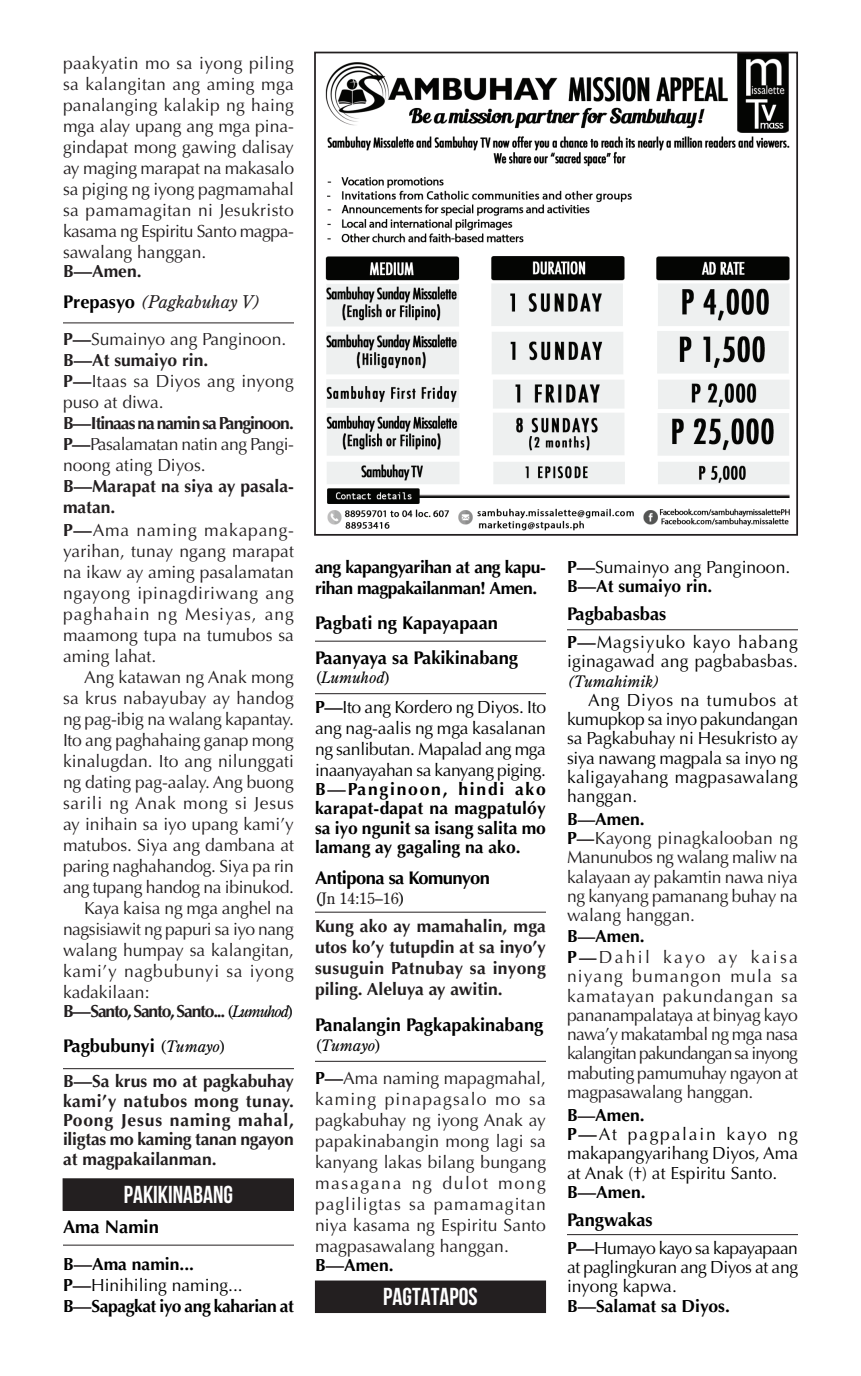
<style>
.page{position:relative;width:861px;height:1376px;background:#fff}
.page>*{position:absolute;margin:0;border:0;box-sizing:border-box;transform-origin:0 0}
.t1{font:700 24.5px "Bebas Neue";color:#fff}
.t2{font:700 18.38px "Optima";color:#000}
.t3{font:700 18.38px "Optima";letter-spacing:-.03em;color:#000}
.Lead_5{font:17.5px/21px "Optima";color:#231f20;text-align:justify}
.t4{font:17.5px/19.2px "Optima";color:#000;text-align:justify}
.Lead_5-2{font:700 17.5px/21px "Optima";color:#231f20;text-align:justify}
.t5{font:700 17.5px/19.2px "Optima";color:#000;text-align:justify}
.t6{font:700 17.5px/21px "Optima";letter-spacing:-.025em;color:#000}
.Lead_5-3{font:17.5px/21px "Optima";letter-spacing:-.025em;color:#231f20}
.Lead_5-4{font:17.5px/21px "Optima";letter-spacing:.02em;color:#231f20}
.Lead_5-5{font:700 17.5px "Optima";letter-spacing:-.07em;color:#231f20}
.Lead_5-6{font:700 17.5px "Optima";letter-spacing:-.055em;color:#231f20}
.t7{font:italic 17.5px "Century Old Style Std";color:#231f20}
.t8{font:italic 15.75px "Century Old Style Std";color:#000}
.t9{font:15.75px "Century Old Style Std";color:#231f20}
.s1{font-size:18.38px}
.s2{font-family:"Optima";font-weight:700;font-style:normal;font-size:18.38px;color:#000}
.s3{font-weight:700}
.s4{font-weight:700;font-size:18.38px}
.s5{font-family:"Century Old Style Std";font-weight:400;font-size:15.75px;color:#000}
.s6{font-family:"Century Old Style Std";font-weight:400;font-style:italic;font-size:15.75px;color:#000}
.s7{font-family:"Century Old Style Std";font-weight:400;font-size:15.75px}
.s8{font-family:"Century Old Style Std";font-weight:400;font-style:italic;font-size:15.75px}
.s9{font-size:18.38px;color:#231f20}
.s10{font-weight:700;font-size:18.38px;color:#231f20}
.s11{font-style:normal}
.s12{color:#000}
.s13{font-weight:700;color:#000}
.s14{color:#231f20}
</style>
<div class="page">
<div style="left:63px;top:1178px;width:230px;height:32px;background:#231f20"></div>
<div style="left:63px;top:1178px;width:231px;height:32px;border:1px solid #231f20"></div>
<div style="left:315px;top:1281px;width:231px;height:31px;background:#231f20"></div>
<div style="left:315px;top:1280px;width:231px;height:32px;border:1px solid #231f20"></div>
<hr style="left:63px;top:322px;width:231px;height:1px;background:#231f20">
<hr style="left:315px;top:1060px;width:231px;height:1px;background:#231f20">
<hr style="left:567px;top:1234px;width:231px;height:1px;background:#231f20">
<hr style="left:63px;top:1244px;width:231px;height:1px;background:#231f20">
<hr style="left:315px;top:911px;width:231px;height:1px;background:#231f20">
<hr style="left:63px;top:1068px;width:231px;height:1px;background:#231f20">
<hr style="left:315px;top:640px;width:231px;height:1px;background:#231f20">
<hr style="left:567px;top:629px;width:231px;height:1px;background:#231f20">
<img style="left:325px;top:55px;width:465px;height:476px">
<div style="left:314px;top:52px;width:484px;height:484px;border:2px solid #231f20"></div>
<hr style="left:315px;top:693px;width:231px;height:1px;background:#231f20">
<p class="Lead_5" style="left:63px;top:52px;width:233px">paakyatin mo sa iyong piling sa kalangitan ang aming mga panalanging kalakip ng haing mga alay upang ang mga pina&shy;gindapat mong gawing dalisay ay maging marapat na makasalo sa piging ng iyong pagmamahal sa pamamagitan ni Jesukristo kasama ng Espiritu Santo magpa&shy;sawalang hanggan.</p>
<p class="Lead_5-2" style="left:63px;top:261px;width:80px">B<span class="s1">—</span>Amen.</p>
<p class="t7" style="left:63px;top:291px;width:199px"><span class="s2">Prepasyo</span> (Pagkabuhay V)</p>
<p class="Lead_5" style="left:63px;top:329px;width:225px"><span class="s3">P</span><span class="s4">—</span>Sumainyo ang Panginoon.</p>
<p class="Lead_5-2" style="left:63px;top:350px;width:147px">B<span class="s1">—</span>At sumaiyo rin.</p>
<p class="Lead_5-4" style="left:63px;top:371px;width:232px"><span class="s3">P</span><span class="s4">—</span>Itaas sa Diyos ang inyong puso at diwa.</p>
<p class="Lead_5-6" style="left:63px;top:413px;width:232px">B<span class="s1">—</span>Itinaas na namin sa Panginoon.</p>
<p class="Lead_5-3" style="left:63px;top:434px;width:231px"><span class="s3">P</span><span class="s4">—</span>Pasalamatan natin ang Pangi&shy;noong ating Diyos.</p>
<p class="Lead_5-2" style="left:63px;top:476px;width:231px">B<span class="s1">—</span>Marapat na siya ay pasala&shy;matan.</p>
<p class="Lead_5" style="left:63px;top:520px;width:233px"><span class="s3">P</span><span class="s4">—</span>Ama naming makapang&shy;yarihan, tunay ngang marapat na ikaw ay aming pasalamatan ngayong ipinagdiriwang ang paghahain ng Mesiyas, ang maamong tupa na tumubos sa aming lahat.</p>
<p class="Lead_5" style="left:63px;top:667px;width:233px;text-indent:21px">Ang katawan ng Anak mong sa krus nabayubay ay handog ng pag-ibig na walang kapantay.<br>Ito ang paghahaing ganap mong kinalugdan. Ito ang nilunggati ng dating pag-aalay. Ang buong sarili ng Anak mong si Jesus ay inihain sa iyo upang kami’y matubos. Siya ang dambana at paring naghahandog. Siya pa rin ang tupang handog na ibinukod.</p>
<p class="Lead_5" style="left:63px;top:898px;width:233px;text-indent:21px">Kaya kaisa ng mga anghel na nagsisiawit ng papuri sa iyo nang walang humpay sa kalangitan, kami’y nagbubunyi sa iyong kadakilaan:</p>
<p class="Lead_5-5" style="left:63px;top:1001px;width:233px">B<span class="s1">—</span>Santo, Santo, Santo... <span class="s5">(</span><span class="s6">Lumuhod</span><span class="s5">)</span></p>
<p class="t2" style="left:63px;top:1035px;width:165px">Pagbubunyi <span class="s7">(</span><span class="s8">Tumayo</span><span class="s7">)</span></p>
<p class="Lead_5-2" style="left:63px;top:1072px;width:233px;line-height:19.2px">B<span class="s1">—</span>Sa krus mo at pagkabuhay kami’y natubos mong tunay.<br>Poong Jesus naming mahal, iligtas mo kaming tanan ngayon at magpakailanman.</p>
<p class="t1" style="left:124px;top:1181px;width:111px">PAKIKINABANG</p>
<p class="t2" style="left:63px;top:1215px;width:97px">Ama Namin</p>
<p class="t5" style="left:63px;top:1254px;width:133px">B<span class="s9">—</span>Ama namin...</p>
<p class="t4" style="left:63px;top:1275px;width:181px"><span class="s3">P</span><span class="s10">—</span>Hinihiling naming...</p>
<p class="t6" style="left:63px;top:1295px;width:232px">B<span class="s9">—</span>Sapagkat iyo ang kaharian at</p>
<p class="t6" style="left:315px;top:556px;width:231px">ang kapangyarihan at ang kapu&shy;rihan magpakailanman! Amen.</p>
<p class="t2" style="left:315px;top:612px;width:185px">Pagbati ng Kapayapaan</p>
<p class="t2" style="left:315px;top:647px;width:205px">Paanyaya sa Pakikinabang</p>
<p class="t8" style="left:315px;top:667px;width:77px"><span class="s11">(</span>Lumuhod<span class="s11">)</span></p>
<p class="t4" style="left:315px;top:696px;width:233px;line-height:21px"><span class="s3">P</span><span class="s10">—</span>Ito ang Kordero ng Diyos. Ito ang nag-aalis ng mga kasalanan ng sanlibutan. Mapalad ang mga inaanyayahan sa kanyang piging.</p>
<p class="t5" style="left:315px;top:780px;width:232px">B<span class="s9">—</span>Panginoon, hindi ako karapat-dapat na magpatulóy sa iyo ngunit sa isang salita mo lamang ay gagaling na ako.</p>
<p class="t3" style="left:315px;top:867px;width:177px">Antipona sa Komunyon</p>
<p class="t9" style="left:315px;top:888px;width:91px"><span class="s12">(</span>Jn 14:15–16<span class="s12">)</span></p>
<p class="Lead_5-2" style="left:315px;top:915px;width:233px">Kung ako ay mamahalin, mga utos ko’y tutupdin at sa inyo’y susuguin Patnubay sa inyong piling. Aleluya ay awitin.</p>
<p class="t2" style="left:315px;top:1014px;width:230px">Panalangin Pagkapakinabang</p>
<p class="t8" style="left:315px;top:1035px;width:68px"><span class="s11">(</span>Tumayo<span class="s11">)</span></p>
<p class="Lead_5" style="left:315px;top:1067px;width:233px"><span class="s13">P</span><span class="s4">—</span>Ama naming mapagmahal, kaming pinapagsalo mo sa pagkabuhay ng iyong Anak ay papakinabangin mong lagi sa kanyang lakas bilang bungang masagana ng dulot mong pagliligtas sa pamamagitan niya kasama ng Espiritu Santo magpasawalang hanggan.</p>
<p class="t5" style="left:315px;top:1256px;width:80px">B<span class="s9">—</span>Amen.</p>
<p class="t1" style="left:383px;top:1282px;width:96px">PAGTATAPOS</p>
<p class="t4" style="left:567px;top:557px;width:225px"><span class="s3">P</span><span class="s10">—</span>Sumainyo ang Panginoon.</p>
<p class="t5" style="left:567px;top:576px;width:147px">B<span class="s9">—</span>At sumaiyo rin.</p>
<p class="t2" style="left:567px;top:603px;width:101px">Pagbabasbas</p>
<p class="t4" style="left:567px;top:632px;width:233px"><span class="s3">P</span><span class="s10">—</span>Magsiyuko kayo habang iginagawad ang pagbabasbas.</p>
<p class="t8" style="left:567px;top:671px;width:95px">(Tumahimik)</p>
<p class="t4" style="left:567px;top:690px;width:233px;text-indent:21px">Ang Diyos na tumubos at kumupkop sa inyo pakundangan sa Pagkabuhay ni Hesukristo ay siya nawang magpala sa inyo ng kaligayahang magpasawalang hanggan.</p>
<p class="t5" style="left:567px;top:809px;width:79px">B<span class="s14">—</span>Amen.</p>
<p class="Lead_5" style="left:567px;top:828px;width:233px;line-height:19.2px"><span class="s13">P</span><span class="s3">—</span>Kayong pinagkalooban ng Manunubos ng walang maliw na kalayaan ay pakamtin nawa niya ng kanyang pamanang buhay na walang hanggan.</p>
<p class="t5" style="left:567px;top:926px;width:79px">B<span class="s14">—</span>Amen.</p>
<p class="Lead_5" style="left:567px;top:947px;width:233px;line-height:19.2px"><span class="s13">P</span><span class="s3">—</span>Dahil kayo ay kaisa niyang bumangon mula sa kamatayan pakundangan sa pananampalataya at binyag kayo nawa’y makatambal ng mga nasa kalangitan pakundangan sa inyong mabuting pamumuhay ngayon at magpasawalang hanggan.</p>
<p class="t5" style="left:567px;top:1105px;width:79px">B<span class="s14">—</span>Amen.</p>
<p class="t4" style="left:567px;top:1124px;width:233px"><span class="s3">P</span><span class="s10">—</span>At pagpalain kayo ng makapangyarihang Diyos, Ama at Anak (†) at Espiritu Santo.</p>
<p class="t5" style="left:567px;top:1182px;width:80px">B<span class="s9">—</span>Amen.</p>
<p class="t2" style="left:567px;top:1208px;width:87px">Pangwakas</p>
<p class="t4" style="left:567px;top:1238px;width:233px"><span class="s3">P</span><span class="s10">—</span>Humayo kayo sa kapayapaan at paglingkuran ang Diyos at ang inyong kapwa.</p>
<p class="t5" style="left:567px;top:1296px;width:164px">B<span class="s9">—</span>Salamat sa Diyos.</p>
</div>
